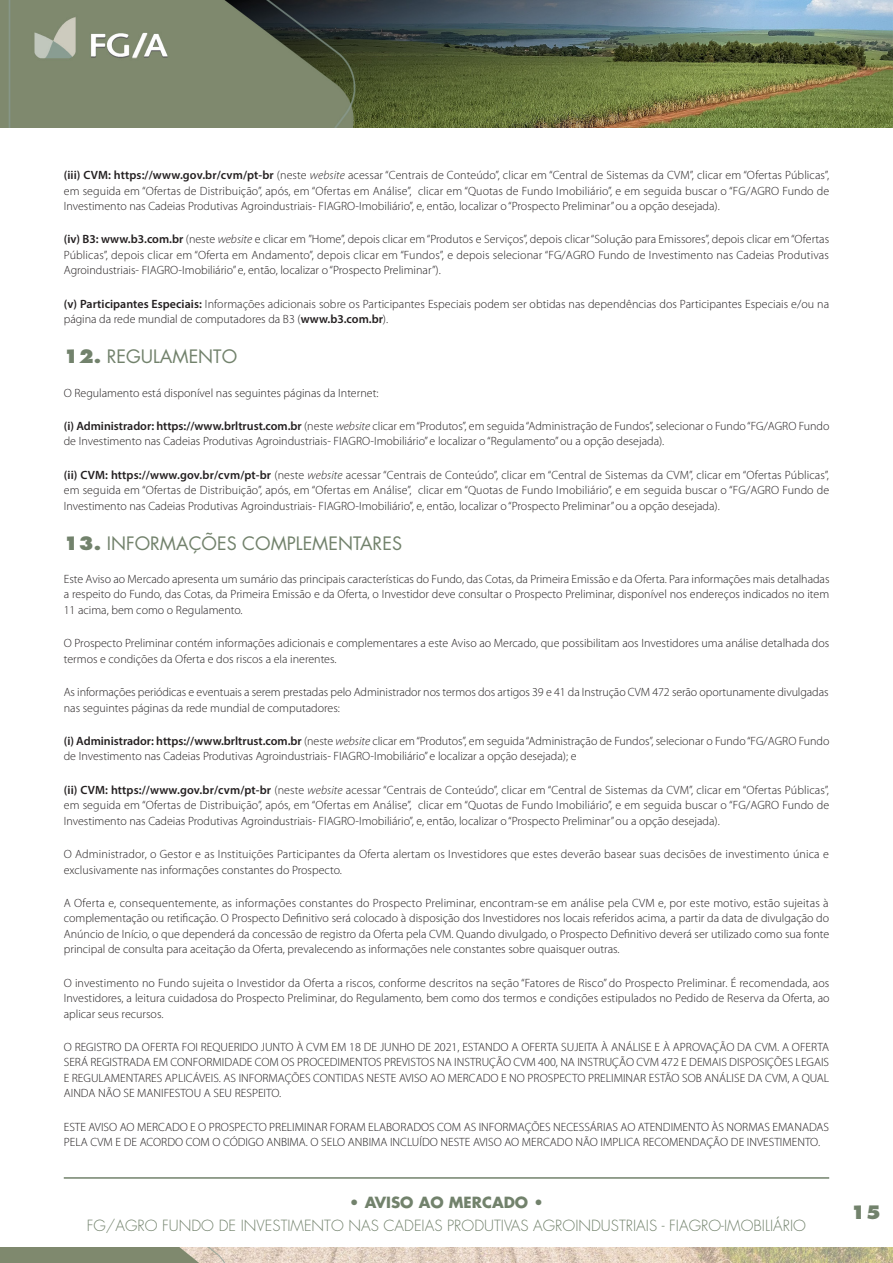
<style>
.page{position:relative;width:893px;height:1263px;background:#fff}
.page>*{position:absolute;margin:0;border:0;box-sizing:border-box;transform-origin:0 0}
.ITENS{font:18px "Futura LT";color:#72826c}
.t1{font:800 18px "Futura LT";color:#72826c}
.t2{font:300 15px "Futura LT";color:#72826c}
.t3{font:700 15px "Futura LT";color:#72826c}
.t4{font:300 12px/15.5px "Myriad Pro";color:#231f20;text-align:justify}
.s1{font-weight:600}
.s2{font-style:italic}
.s3{font-weight:800}
</style>
<div class="page">
<img style="left:0;top:1248px;width:893px;height:15px">
<img style="left:0;top:0;width:893px;height:127px">
<hr style="left:64px;top:1177px;width:765px;height:2px;background:#72826c">
<p class="t4" style="left:64px;top:168px;width:767px"><span class="s1">(iii) CVM: https://www.gov.br/cvm/pt-br</span> (neste <span class="s2">website</span> acessar “Centrais de Conteúdo”, clicar em “Central de Sistemas da CVM”, clicar em “Ofertas Públicas”, em seguida em “Ofertas de Distribuição”, após, em “Ofertas em Análise”, clicar em “Quotas de Fundo Imobiliário”, e em seguida buscar o “FG/AGRO Fundo de Investimento nas Cadeias Produtivas Agroindustriais- FIAGRO-Imobiliário”, e, então, localizar o “Prospecto Preliminar” ou a opção desejada).</p>
<p class="t4" style="left:64px;top:232px;width:767px"><span class="s1">(iv) B3: www.b3.com.br</span> (neste <span class="s2">website</span> e clicar em ”Home”, depois clicar em “Produtos e Serviços”, depois clicar “Solução para Emissores”, depois clicar em “Ofertas Públicas”, depois clicar em “Oferta em Andamento”, depois clicar em “Fundos”, e depois selecionar “FG/AGRO Fundo de Investimento nas Cadeias Produtivas Agroindustriais- FIAGRO-Imobiliário” e, então, localizar o “Prospecto Preliminar”).</p>
<p class="t4" style="left:64px;top:296px;width:767px"><span class="s1">(v) Participantes Especiais:</span> Informações adicionais sobre os Participantes Especiais podem ser obtidas nas dependências dos Participantes Especiais e/ou na página da rede mundial de computadores da B3 (<span class="s1">www.b3.com.br</span>).</p>
<p class="ITENS" style="left:64px;top:345px;width:175px"><span class="s3">12.</span> REGULAMENTO</p>
<p class="t4" style="left:64px;top:385px;width:316px">O Regulamento está disponível nas seguintes páginas da Internet:</p>
<p class="t4" style="left:64px;top:418px;width:767px"><span class="s1">(i) Administrador: https://www.brltrust.com.br</span> (neste <span class="s2">website</span> clicar em “Produtos”, em seguida “Administração de Fundos”, selecionar o Fundo “FG/AGRO Fundo de Investimento nas Cadeias Produtivas Agroindustriais- FIAGRO-Imobiliário” e localizar o “Regulamento” ou a opção desejada).</p>
<p class="t4" style="left:64px;top:467px;width:767px"><span class="s1">(ii) CVM: https://www.gov.br/cvm/pt-br</span> (neste <span class="s2">website</span> acessar “Centrais de Conteúdo”, clicar em “Central de Sistemas da CVM”, clicar em “Ofertas Públicas”, em seguida em “Ofertas de Distribuição”, após, em “Ofertas em Análise”, clicar em “Quotas de Fundo Imobiliário”, e em seguida buscar o “FG/AGRO Fundo de Investimento nas Cadeias Produtivas Agroindustriais- FIAGRO-Imobiliário”, e, então, localizar o “Prospecto Preliminar” ou a opção desejada).</p>
<p class="ITENS" style="left:64px;top:531px;width:340px"><span class="s3">13.</span> INFORMAÇÕES COMPLEMENTARES</p>
<p class="t4" style="left:64px;top:571px;width:767px">Este Aviso ao Mercado apresenta um sumário das principais características do Fundo, das Cotas, da Primeira Emissão e da Oferta. Para informações mais detalhadas a respeito do Fundo, das Cotas, da Primeira Emissão e da Oferta, o Investidor deve consultar o Prospecto Preliminar, disponível nos endereços indicados no item 11 acima, bem como o Regulamento.</p>
<p class="t4" style="left:64px;top:636px;width:767px">O Prospecto Preliminar contém informações adicionais e complementares a este Aviso ao Mercado, que possibilitam aos Investidores uma análise detalhada dos termos e condições da Oferta e dos riscos a ela inerentes.</p>
<p class="t4" style="left:64px;top:685px;width:766px">As informações periódicas e eventuais a serem prestadas pelo Administrador nos termos dos artigos 39 e 41 da Instrução CVM 472 serão oportunamente divulgadas nas seguintes páginas da rede mundial de computadores:</p>
<p class="t4" style="left:64px;top:733px;width:767px"><span class="s1">(i) Administrador: https://www.brltrust.com.br</span> (neste <span class="s2">website</span> clicar em “Produtos”, em seguida “Administração de Fundos”, selecionar o Fundo “FG/AGRO Fundo de Investimento nas Cadeias Produtivas Agroindustriais- FIAGRO-Imobiliário” e localizar a opção desejada); e</p>
<p class="t4" style="left:64px;top:782px;width:767px"><span class="s1">(ii) CVM: https://www.gov.br/cvm/pt-br</span> (neste <span class="s2">website</span> acessar “Centrais de Conteúdo”, clicar em “Central de Sistemas da CVM”, clicar em “Ofertas Públicas”, em seguida em “Ofertas de Distribuição”, após, em “Ofertas em Análise”, clicar em “Quotas de Fundo Imobiliário”, e em seguida buscar o “FG/AGRO Fundo de Investimento nas Cadeias Produtivas Agroindustriais- FIAGRO-Imobiliário”, e, então, localizar o “Prospecto Preliminar” ou a opção desejada).</p>
<p class="t4" style="left:64px;top:847px;width:766px">O Administrador, o Gestor e as Instituições Participantes da Oferta alertam os Investidores que estes deverão basear suas decisões de investimento única e exclusivamente nas informações constantes do Prospecto.</p>
<p class="t4" style="left:64px;top:895px;width:767px">A Oferta e, consequentemente, as informações constantes do Prospecto Preliminar, encontram-se em análise pela CVM e, por este motivo, estão sujeitas à complementação ou retificação. O Prospecto Definitivo será colocado à disposição dos Investidores nos locais referidos acima, a partir da data de divulgação do Anúncio de Início, o que dependerá da concessão de registro da Oferta pela CVM. Quando divulgado, o Prospecto Definitivo deverá ser utilizado como sua fonte principal de consulta para aceitação da Oferta, prevalecendo as informações nele constantes sobre quaisquer outras.</p>
<p class="t4" style="left:64px;top:975px;width:767px">O investimento no Fundo sujeita o Investidor da Oferta a riscos, conforme descritos na seção “Fatores de Risco” do Prospecto Preliminar. É recomendada, aos Investidores, a leitura cuidadosa do Prospecto Preliminar, do Regulamento, bem como dos termos e condições estipulados no Pedido de Reserva da Oferta, ao aplicar seus recursos.</p>
<p class="t4" style="left:64px;top:1039px;width:767px">O REGISTRO DA OFERTA FOI REQUERIDO JUNTO À CVM EM 18 DE JUNHO DE 2021, ESTANDO A OFERTA SUJEITA À ANÁLISE E À APROVAÇÃO DA CVM. A OFERTA SERÁ REGISTRADA EM CONFORMIDADE COM OS PROCEDIMENTOS PREVISTOS NA INSTRUÇÃO CVM 400, NA INSTRUÇÃO CVM 472 E DEMAIS DISPOSIÇÕES LEGAIS E REGULAMENTARES APLICÁVEIS. AS INFORMAÇÕES CONTIDAS NESTE AVISO AO MERCADO E NO PROSPECTO PRELIMINAR ESTÃO SOB ANÁLISE DA CVM, A QUAL AINDA NÃO SE MANIFESTOU A SEU RESPEITO.</p>
<p class="t4" style="left:64px;top:1119px;width:767px">ESTE AVISO AO MERCADO E O PROSPECTO PRELIMINAR FORAM ELABORADOS COM AS INFORMAÇÕES NECESSÁRIAS AO ATENDIMENTO ÀS NORMAS EMANADAS<br>PELA CVM E DE ACORDO COM O CÓDIGO ANBIMA. O SELO ANBIMA INCLUÍDO NESTE AVISO AO MERCADO NÃO IMPLICA RECOMENDAÇÃO DE INVESTIMENTO.</p>
<p class="t3" style="left:349px;top:1192px;width:196px">• AVISO AO MERCADO •</p>
<p class="t2" style="left:87px;top:1216px;width:721px">FG/AGRO FUNDO DE INVESTIMENTO NAS CADEIAS PRODUTIVAS AGROINDUSTRIAIS - FIAGRO-IMOBILIÁRIO</p>
<h1 class="t1" style="left:851px;top:1200px;width:31px">15</h1>
</div>
